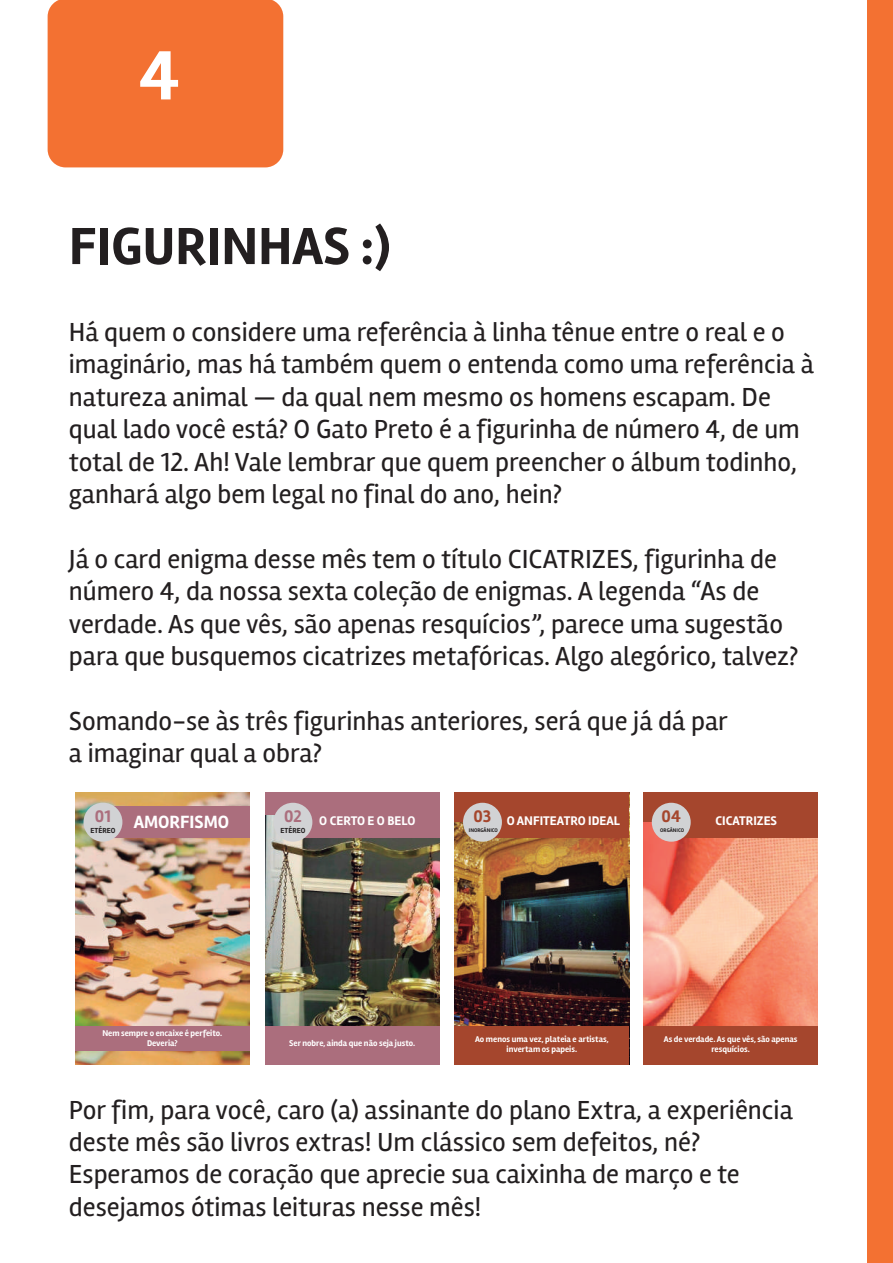
<style>
.page{position:relative;width:893px;height:1263px;background:#fff}
.page>*{position:absolute;margin:0;border:0;box-sizing:border-box;transform-origin:0 0}
.t1{font:700 72px "Rambla";color:#fff}
.t2{font:700 54px "Rambla";color:#231f20}
.t3{font:27px/32.4px "Rambla";color:#231f20}
.t4{font:700 18.3px "Rambla";color:#fff}
.t5{font:700 17.25px "Rambla";color:#ab6e7d}
.t6{font:700 17.25px "Rambla";color:#a5462d}
.t7{font:700 12.9px "Rambla";color:#fff}
.t8{font:700 8.7px/10.4px "Rambla";color:#fff;text-align:center}
.t9{font:700 7.5px "Rambla";color:#231f20}
.t10{font:700 5.4px "Rambla";color:#231f20}
</style>
<div class="page">
<div style="left:48px;top:0;width:235px;height:167px;background:#f37132"></div>
<div style="left:868px;top:0;width:25px;height:1263px;background:#f37132"></div>
<img style="left:75px;top:792px;width:174px;height:273px">
<div style="left:75px;top:1027px;width:174px;height:24px;background:#ab6e7d"></div>
<div style="left:100px;top:806px;width:149px;height:32px;background:#ab6e7d"></div>
<div style="left:83px;top:803px;width:39px;height:38px;background:#d1d2d4;border-radius:50%"></div>
<div style="left:265px;top:792px;width:174px;height:30px;background:#ab6e7d"></div>
<img style="left:265px;top:815px;width:174px;height:212px">
<div style="left:265px;top:1027px;width:174px;height:24px;background:#ab6e7d"></div>
<div style="left:290px;top:806px;width:149px;height:32px;background:#ab6e7d"></div>
<div style="left:273px;top:803px;width:39px;height:39px;background:#d1d2d4;border-radius:50%"></div>
<div style="left:265px;top:1051px;width:174px;height:14px;background:#ab6e7d"></div>
<img style="left:455px;top:822px;width:174px;height:205px">
<div style="left:455px;top:792px;width:174px;height:30px;background:#a5462d"></div>
<div style="left:455px;top:1027px;width:174px;height:24px;background:#a5462d"></div>
<div style="left:480px;top:806px;width:149px;height:32px;background:#a5462d"></div>
<div style="left:463px;top:803px;width:39px;height:39px;background:#d1d2d4;border-radius:50%"></div>
<div style="left:455px;top:1051px;width:174px;height:14px;background:#a5462d"></div>
<img style="left:643px;top:822px;width:174px;height:205px">
<div style="left:643px;top:792px;width:175px;height:30px;background:#a5462d"></div>
<div style="left:643px;top:1027px;width:175px;height:24px;background:#a5462d"></div>
<div style="left:668px;top:806px;width:150px;height:32px;background:#a5462d"></div>
<div style="left:652px;top:803px;width:39px;height:39px;background:#d1d2d4;border-radius:50%"></div>
<div style="left:643px;top:1051px;width:175px;height:14px;background:#a5462d"></div>
<h1 class="t1" style="left:139px;top:33px;width:42px">4</h1>
<h2 class="t2" style="left:69px;top:214px;width:323px">FIGURINHAS :)</h2>
<p class="t3" style="left:69px;top:316px;width:746px">Há quem o considere uma referência à linha tênue entre o real e o imaginário, mas há também quem o entenda como uma referência à natureza animal — da qual nem mesmo os homens escapam. De qual lado você está? O Gato Preto é a figurinha de número 4, de um total de 12. Ah! Vale lembrar que quem preencher o álbum todinho, ganhará algo bem legal no final do ano, hein?</p>
<p class="t3" style="left:69px;top:542px;width:731px">Já o card enigma desse mês tem o título CICATRIZES, figurinha de número 4, da nossa sexta coleção de enigmas. A legenda “As de verdade. As que vês, são apenas resquícios”, parece uma sugestão para que busquemos cicatrizes metafóricas. Algo alegórico, talvez?</p>
<p class="t3" style="left:69px;top:704px;width:660px">Somando-se às três figurinhas anteriores, será que já dá par a imaginar qual a obra?</p>
<p class="t5" style="left:95px;top:806px;width:17px">01</p>
<p class="t9" style="left:90px;top:826px;width:27px">ETÉREO</p>
<p class="t4" style="left:134px;top:811px;width:97px">AMORFISMO</p>
<p class="t7" style="left:284px;top:813px;width:133px"><sup>02</sup> O CERTO E O BELO</p>
<p class="t9" style="left:280px;top:826px;width:27px">ETÉREO</p>
<p class="t7" style="left:473px;top:813px;width:148px"><sup>03</sup> O ANFITEATRO IDEAL</p>
<p class="t10" style="left:469px;top:826px;width:30px">INORGÂNICO</p>
<p class="t6" style="left:662px;top:806px;width:21px">04</p>
<p class="t7" style="left:715px;top:813px;width:63px">CICATRIZES</p>
<p class="t10" style="left:660px;top:826px;width:25px">ORGÂNICO</p>
<p class="t8" style="left:102px;top:1028px;width:121px">Nem sempre o encaixe é perfeito.<br>Deveria?</p>
<p class="t8" style="left:289px;top:1038px;width:128px">Ser nobre, ainda que não seja justo.</p>
<p class="t8" style="left:475px;top:1034px;width:135px">Ao menos uma vez, plateia e artistas, invertam os papeis.</p>
<p class="t8" style="left:664px;top:1034px;width:135px">As de verdade. As que vês, são apenas resquícios.</p>
<p class="t3" style="left:69px;top:1093px;width:725px">Por fim, para você, caro (a) assinante do plano Extra, a experiência deste mês são livros extras! Um clássico sem defeitos, né?<br>Esperamos de coração que aprecie sua caixinha de março e te desejamos ótimas leituras nesse mês!</p>
</div>
